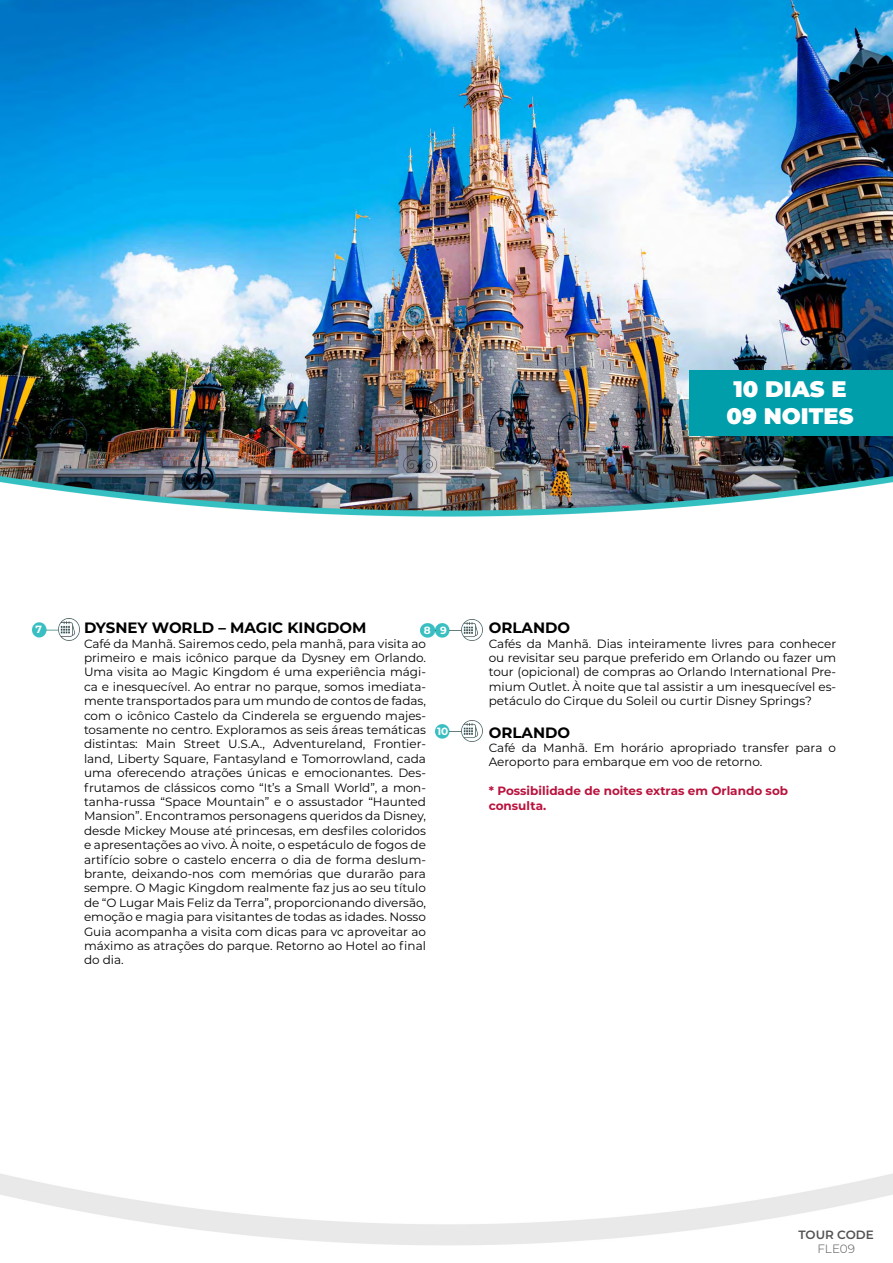
<style>
.page{position:relative;width:893px;height:1263px;background:#fff}
.page>*{position:absolute;margin:0;border:0;box-sizing:border-box;transform-origin:0 0}
.t1{font:900 22.5px/27px "Montserrat";color:#fff;text-align:center}
.t2{font:700 15px "Montserrat";color:#000}
.t3{font:12px/14.4px "Montserrat";color:#000;text-align:justify}
.t4{font:700 12px/14.4px "Montserrat";color:#ba123d}
.t5{font:600 12px "Montserrat";color:#525252}
.t6{font:300 12px "Montserrat";color:#525252}
.t7{font:700 10.5px "Montserrat";color:#fff}
</style>
<div class="page">
<img style="left:1px;top:0;width:892px;height:476px">
<img style="left:1px;top:476px;width:892px;height:7px">
<img style="left:6px;top:483px;width:882px;height:34px">
<div style="left:689px;top:371px;width:204px;height:65px;background:#009daa"></div>
<img style="left:33px;top:619px;width:46px;height:21px">
<img style="left:436px;top:720px;width:46px;height:21px">
<img style="left:421px;top:619px;width:61px;height:21px">
<h1 class="t1" style="left:727px;top:374px;width:128px">10 DIAS E<br>09 NOITES</h1>
<p class="t7" style="left:35px;top:622px;width:8px">7</p>
<p class="t2" style="left:84px;top:617px;width:284px">DYSNEY WORLD – MAGIC KINGDOM</p>
<p class="t3" style="left:84px;top:636px;width:344px">Café da Manhã. Sairemos cedo, pela manhã, para visita ao primeiro e mais icônico parque da Dysney em Orlando.<br>Uma visita ao Magic Kingdom é uma experiência mági&shy;ca e inesquecível. Ao entrar no parque, somos imediata&shy;mente transportados para um mundo de contos de fadas, com o icônico Castelo da Cinderela se erguendo majes&shy;tosamente no centro. Exploramos as seis áreas temáticas distintas: Main Street U.S.A., Adventureland, Frontier&shy;land, Liberty Square, Fantasyland e Tomorrowland, cada uma oferecendo atrações únicas e emocionantes. Des&shy;frutamos de clássicos como “It’s a Small World”, a mon&shy;tanha-russa “Space Mountain” e o assustador “Haunted Mansion”. Encontramos personagens queridos da Disney, desde Mickey Mouse até princesas, em desfiles coloridos e apresentações ao vivo. À noite, o espetáculo de fogos de artifício sobre o castelo encerra o dia de forma deslum&shy;brante, deixando-nos com memórias que durarão para sempre. O Magic Kingdom realmente faz jus ao seu título de “O Lugar Mais Feliz da Terra”, proporcionando diversão, emoção e magia para visitantes de todas as idades. Nosso Guia acompanha a visita com dicas para vc aproveitar ao máximo as atrações do parque. Retorno ao Hotel ao final do dia.</p>
<p class="t7" style="left:424px;top:623px;width:25px">8 9</p>
<p class="t7" style="left:437px;top:724px;width:13px">10</p>
<p class="t2" style="left:489px;top:617px;width:83px">ORLANDO</p>
<p class="t3" style="left:489px;top:636px;width:349px">Cafés da Manhã. Dias inteiramente livres para conhecer ou revisitar seu parque preferido em Orlando ou fazer um tour (opicional) de compras ao Orlando International Pre&shy;mium Outlet. À noite que tal assistir a um inesquecível es&shy;petáculo do Cirque du Soleil ou curtir Disney Springs?</p>
<p class="t2" style="left:489px;top:721px;width:83px">ORLANDO</p>
<p class="t3" style="left:489px;top:740px;width:349px">Café da Manhã. Em horário apropriado transfer para o<br>Aeroporto para embarque em voo de retorno.</p>
<p class="t4" style="left:489px;top:783px;width:301px">* Possibilidade de noites extras em Orlando sob consulta.</p>
<p class="t5" style="left:798px;top:1226px;width:77px">TOUR CODE</p>
<p class="t6" style="left:817px;top:1240px;width:39px">FLE09</p>
</div>
